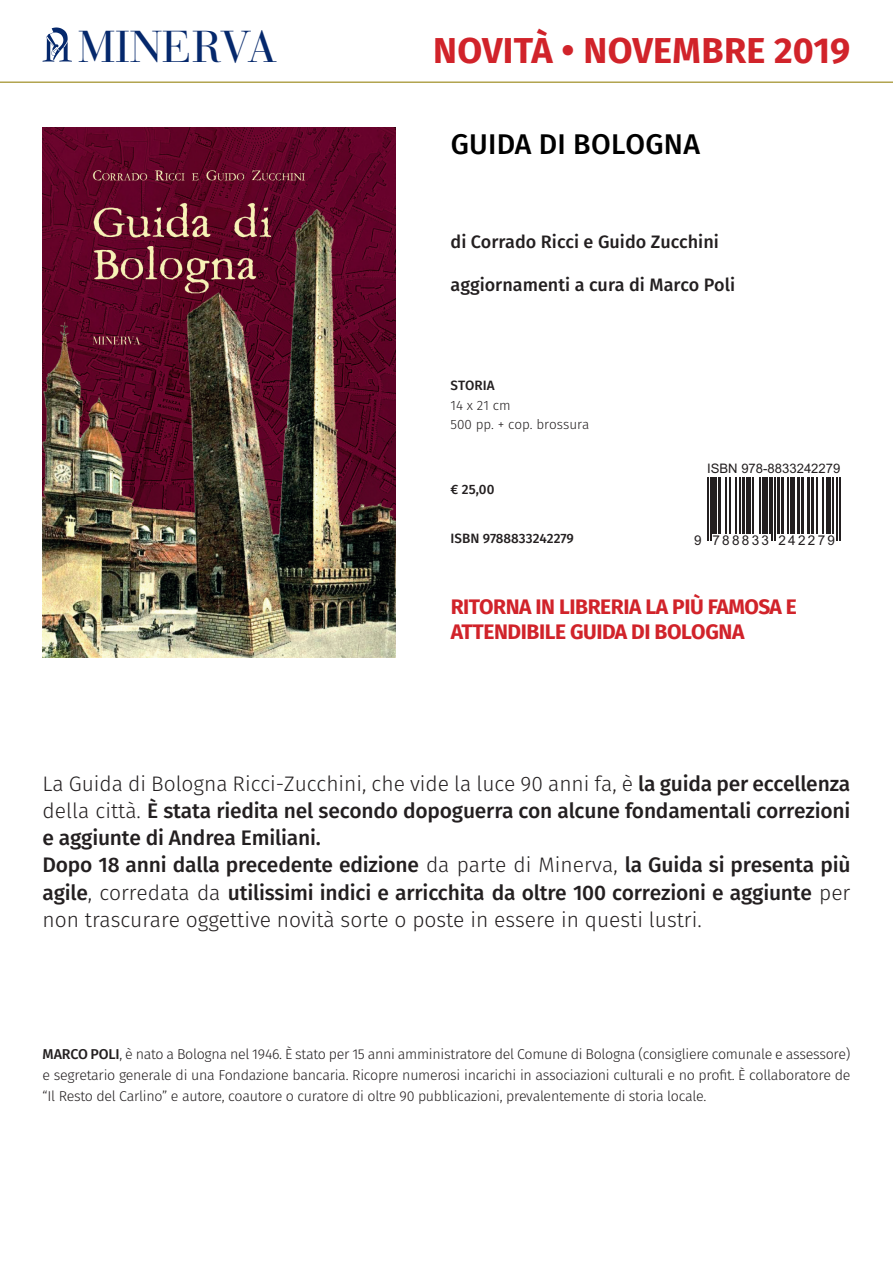
<style>
.page{position:relative;width:893px;height:1263px;background:#fff}
.page>*{position:absolute;margin:0;border:0;box-sizing:border-box;transform-origin:0 0}
.t1{font:44.4px "Bauer Bodoni";color:#05286c}
.t2{font:700 36px "Fira Sans";letter-spacing:.01em;color:#d1232a}
.t3{font:500 28.5px "Fira Sans";letter-spacing:.01em;color:#000}
.t4{font:500 21px/27px "Fira Sans";letter-spacing:-.01em;color:#231f20}
.t5{font:700 21px/25.2px "Fira Sans";letter-spacing:-.02em;color:#d1232a}
.t6{font:500 18px "Fira Sans";color:#231f20}
.t7{font:300 14.25px/21px "Fira Sans";letter-spacing:-.02em;color:#231f20;text-align:justify}
.t8{font:500 13.5px "Fira Sans";color:#231f20}
.t9{font:300 13.5px/19.5px "Fira Sans";color:#231f20}
.t10{font:13.5px "Arial";letter-spacing:.17em;color:#231f20}
.t11{font:13.05px "Arial";color:#231f20}
.s1{font-size:37.5px}
.s2{font-weight:300}
.s3{font-weight:500}
</style>
<div class="page">
<img style="left:43px;top:128px;width:353px;height:529px">
<svg style="left:43px;top:27px;width:29px;height:35px"></svg>
<hr style="left:0;top:81px;width:893px;height:2px;background:#b2a44f">
<hr style="left:707px;top:477px;width:1px;height:64px;background:#231f20">
<hr style="left:710px;top:477px;width:1px;height:64px;background:#231f20">
<hr style="left:713px;top:477px;width:4px;height:57px;background:#231f20">
<hr style="left:718px;top:477px;width:3px;height:57px;background:#231f20">
<hr style="left:725px;top:477px;width:2px;height:57px;background:#231f20">
<hr style="left:730px;top:477px;width:1px;height:57px;background:#231f20">
<hr style="left:735px;top:477px;width:2px;height:57px;background:#231f20">
<hr style="left:739px;top:477px;width:2px;height:57px;background:#231f20">
<hr style="left:742px;top:477px;width:3px;height:57px;background:#231f20">
<div style="left:746px;top:477px;width:5px;height:57px;background:#231f20"></div>
<hr style="left:752px;top:477px;width:1px;height:57px;background:#231f20">
<hr style="left:759px;top:477px;width:1px;height:57px;background:#231f20">
<div style="left:762px;top:477px;width:5px;height:57px;background:#231f20"></div>
<hr style="left:769px;top:477px;width:1px;height:57px;background:#231f20">
<hr style="left:772px;top:477px;width:1px;height:64px;background:#231f20">
<hr style="left:774px;top:477px;width:2px;height:64px;background:#231f20">
<hr style="left:777px;top:477px;width:3px;height:57px;background:#231f20">
<hr style="left:781px;top:477px;width:3px;height:57px;background:#231f20">
<hr style="left:787px;top:477px;width:1px;height:57px;background:#231f20">
<hr style="left:790px;top:477px;width:4px;height:57px;background:#231f20">
<hr style="left:797px;top:477px;width:3px;height:57px;background:#231f20">
<hr style="left:801px;top:477px;width:3px;height:57px;background:#231f20">
<hr style="left:807px;top:477px;width:3px;height:57px;background:#231f20">
<hr style="left:811px;top:477px;width:3px;height:57px;background:#231f20">
<hr style="left:816px;top:477px;width:2px;height:57px;background:#231f20">
<hr style="left:822px;top:477px;width:1px;height:57px;background:#231f20">
<div style="left:826px;top:477px;width:5px;height:57px;background:#231f20"></div>
<hr style="left:832px;top:477px;width:1px;height:57px;background:#231f20">
<hr style="left:836px;top:477px;width:2px;height:64px;background:#231f20">
<hr style="left:839px;top:477px;width:1px;height:64px;background:#231f20">
<h1 class="t1" style="left:78px;top:20px;width:200px">MINERVA</h1>
<h2 class="t2" style="left:433px;top:20px;width:419px">NOVITÀ <span class="s1">•</span> NOVEMBRE 2019</h2>
<h3 class="t3" style="left:451px;top:121px;width:251px">GUIDA DI BOLOGNA</h3>
<p class="t6" style="left:451px;top:227px;width:270px">di Corrado Ricci e Guido Zucchini</p>
<p class="t6" style="left:451px;top:271px;width:286px">aggiornamenti a cura di Marco Poli</p>
<p class="t8" style="left:451px;top:375px;width:46px">STORIA</p>
<p class="t9" style="left:451px;top:395px;width:140px">14 x 21 cm<br>500 pp. + cop. brossura</p>
<p class="t8" style="left:451px;top:479px;width:45px">€ 25,00</p>
<p class="t8" style="left:451px;top:527px;width:125px">ISBN 9788833242279</p>
<p class="t11" style="left:707px;top:461px;width:135px">ISBN 978-8833242279</p>
<p class="t10" style="left:694px;top:533px;width:142px">9 788833 242279</p>
<p class="t5" style="left:451px;top:592px;width:348px">RITORNA IN LIBRERIA LA PIÙ FAMOSA E<br>ATTENDIBILE GUIDA DI BOLOGNA</p>
<p class="t4" style="left:43px;top:769px;width:809px"><span class="s2">La Guida di Bologna Ricci-Zucchini, che vide la luce 90 anni fa, è</span> la guida per eccellenza <span class="s2">della città.</span> È stata riedita nel secondo dopoguerra con alcune fondamentali correzioni e aggiunte di Andrea Emiliani.<br>Dopo 18 anni dalla precedente edizione <span class="s2">da parte di Minerva,</span> la Guida si presenta più agile<span class="s2">, corredata da</span> utilissimi indici e arricchita da oltre 100 correzioni e aggiunte <span class="s2">per non trascurare oggettive novità sorte o poste in essere in questi lustri.</span></p>
<p class="t7" style="left:43px;top:1044px;width:809px"><span class="s3">MARCO POLI</span>, è nato a Bologna nel 1946. È stato per 15 anni amministratore del Comune di Bologna (consigliere comunale e assessore) e segretario generale di una Fondazione bancaria. Ricopre numerosi incarichi in associazioni culturali e no profit. È collaboratore de “Il Resto del Carlino” e autore, coautore o curatore di oltre 90 pubblicazioni, prevalentemente di storia locale.</p>
</div>
